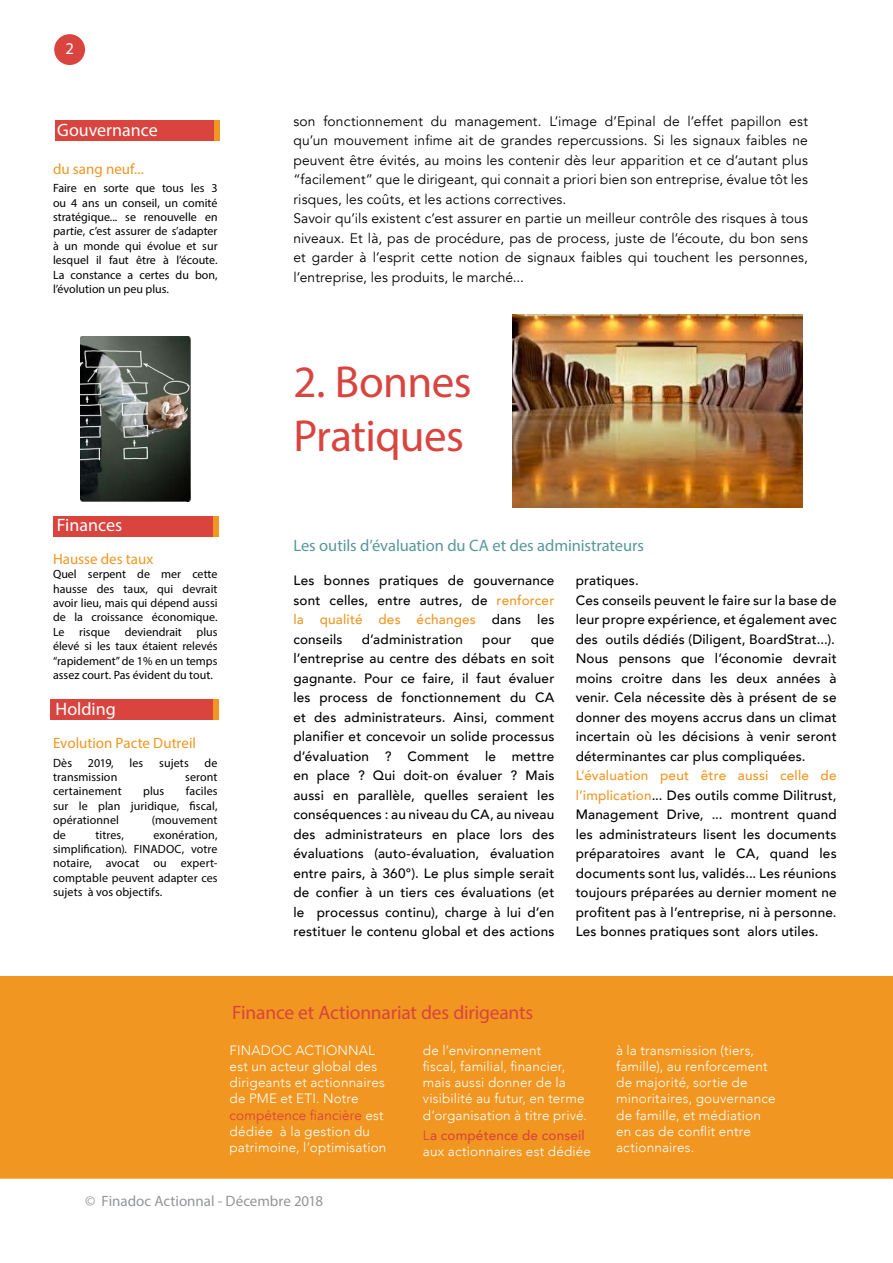
<style>
.page{position:relative;width:893px;height:1263px;background:#fff}
.page>*{position:absolute;margin:0;border:0;box-sizing:border-box;transform-origin:0 0}
.t1{font:45px/54px "Myriad Pro";letter-spacing:-.015em;color:#d9443f}
.t2{font:19.5px "Myriad Pro";letter-spacing:-.01em;color:#d9443f}
.t3{font:18px "Myriad Pro";color:#fff}
.t4{font:16.5px "Myriad Pro";letter-spacing:-.005em;color:#57989a}
.t5{font:15px "Myriad Pro";color:#f09621}
.t6{font:15px "Myriad Pro";color:#939598}
.t7{font:13.8px/19.5px "Avenir";letter-spacing:.01em;color:#000}
.t8{font:500 13.5px/19.5px "Avenir";letter-spacing:.015em;color:#000;text-align:justify}
.t9{font:300 13.5px/16.2px "Avenir";letter-spacing:.015em;color:#fff}
.t10{font:12px/14.4px "Myriad Pro";letter-spacing:.005em;color:#000;text-align:justify}
.s1{color:#f09621}
.s2{font-weight:400;color:#d9443f}
.s3{color:#d9443f}
.s4{font-weight:500;color:#d9443f}
</style>
<div class="page">
<div style="left:55px;top:120px;width:165px;height:20px;background:#d9443f"></div>
<div style="left:214px;top:120px;width:6px;height:20px;background:#f09621"></div>
<div style="left:54px;top:516px;width:164px;height:20px;background:#d9443f"></div>
<div style="left:213px;top:516px;width:5px;height:20px;background:#f09621"></div>
<div style="left:51px;top:699px;width:164px;height:21px;background:#d9443f"></div>
<div style="left:213px;top:699px;width:5px;height:21px;background:#f09621"></div>
<div style="left:54px;top:34px;width:31px;height:31px;background:#d9443f;border-radius:50%"></div>
<div style="left:0;top:976px;width:893px;height:203px;background:#f09621"></div>
<img style="left:513px;top:315px;width:290px;height:192px">
<img style="left:80px;top:336px;width:110px;height:165px">
<h3 class="t3" style="left:57px;top:119px;width:102px">Gouvernance</h3>
<p class="t5" style="left:53px;top:159px;width:92px">du sang neuf...</p>
<p class="t10" style="left:53px;top:181px;width:167px">Faire en sorte que tous les 3 ou 4 ans un conseil, un comité stratégique... se renouvelle en partie, c’est assurer de s’adapter à un monde qui évolue et sur lesquel il faut être à l’écoute.<br>La constance a certes du bon, l’évolution un peu plus.</p>
<p class="t7" style="left:293px;top:112px;width:516px">son fonctionnement du management. L’image d’Epinal de l’effet papillon est qu’un mouvement infime ait de grandes repercussions. Si les signaux faibles ne peuvent être évités, au moins les contenir dès leur apparition et ce d’autant plus “facilement” que le dirigeant, qui connait a priori bien son entreprise, évalue tôt les risques, les coûts, et les actions correctives.<br>Savoir qu’ils existent c’est assurer en partie un meilleur contrôle des risques à tous niveaux. Et là, pas de procédure, pas de process, juste de l’écoute, du bon sens et garder à l’esprit cette notion de signaux faibles qui touchent les personnes, l’entreprise, les produits, le marché...</p>
<h3 class="t3" style="left:57px;top:514px;width:67px">Finances</h3>
<p class="t5" style="left:53px;top:549px;width:102px">Hausse des taux</p>
<p class="t10" style="left:53px;top:567px;width:166px">Quel serpent de mer cette hausse des taux, qui devrait avoir lieu, mais qui dépend aussi de la croissance économique.<br>Le risque deviendrait plus élevé si les taux étaient relevés “rapidement” de 1% en un temps assez court. Pas évident du tout.</p>
<h3 class="t3" style="left:56px;top:698px;width:62px">Holding</h3>
<p class="t5" style="left:53px;top:734px;width:144px">Evolution Pacte Dutreil</p>
<p class="t10" style="left:53px;top:755px;width:21px">Dès</p>
<p class="t10" style="left:88px;top:755px;width:27px">2019,</p>
<p class="t10" style="left:130px;top:755px;width:15px">les</p>
<p class="t10" style="left:159px;top:755px;width:31px">sujets</p>
<p class="t10" style="left:205px;top:755px;width:14px">de</p>
<p class="t10" style="left:53px;top:769px;width:66px">transmission</p>
<p class="t10" style="left:185px;top:769px;width:34px">seront</p>
<p class="t10" style="left:53px;top:784px;width:70px">certainement</p>
<p class="t10" style="left:143px;top:784px;width:23px">plus</p>
<p class="t10" style="left:53px;top:784px;width:166px;text-indent:133px">faciles sur le plan juridique, fiscal, opérationnel</p>
<p class="t10" style="left:152px;top:813px;width:67px">(mouvement</p>
<p class="t10" style="left:53px;top:827px;width:14px">de</p>
<p class="t10" style="left:95px;top:827px;width:30px">titres,</p>
<p class="t10" style="left:53px;top:827px;width:166px;text-indent:100px">exonération, simplification). FINADOC, votre notaire, avocat ou expert&shy;comptable peuvent adapter ces sujets à vos objectifs.</p>
<h1 class="t1" style="left:293px;top:354px;width:180px">2. Bonnes<br>Pratiques</h1>
<p class="t4" style="left:293px;top:535px;width:352px">Les outils d’évaluation du CA et des administrateurs</p>
<p class="t8" style="left:293px;top:570px;width:262px">Les bonnes pratiques de gouvernance sont celles, entre autres, de <span class="s1">renforcer la qualité des échanges</span> dans les conseils</p>
<p class="t8" style="left:576px;top:570px;width:262px;text-align:left">pratiques.<br>Ces conseils peuvent le faire sur la base de leur propre expérience, et également avec des outils dédiés (Diligent, BoardStrat...).<br>Nous pensons que l’économie devrait moins croitre dans les deux années à venir. Cela nécessite dès à présent de se donner des moyens accrus dans un climat incertain où les décisions à venir seront déterminantes car plus compliquées.</p>
<p class="t8" style="left:576px;top:765px;width:262px"><span class="s1">L’évaluation peut être aussi celle de l’implication</span>... Des outils comme Dilitrust, Management Drive, ... montrent quand les administrateurs lisent les documents préparatoires avant le CA, quand les documents sont lus, validés... Les réunions toujours préparées au dernier moment ne profitent pas à l’entreprise, ni à personne.<br>Les bonnes pratiques sont alors utiles.</p>
<p class="t8" style="left:362px;top:629px;width:103px">d’administration</p>
<p class="t8" style="left:482px;top:629px;width:31px">pour</p>
<p class="t8" style="left:293px;top:629px;width:263px;text-indent:237px">que l’entreprise au centre des débats en soit gagnante. Pour ce faire, il faut évaluer les process de fonctionnement du CA et des administrateurs. Ainsi, comment planifier et concevoir un solide processus d’évaluation ? Comment le mettre en place ? Qui doit-on évaluer ? Mais aussi en parallèle, quelles seraient les conséquences : au niveau du CA, au niveau des administrateurs en place lors des évaluations (auto-évaluation, évaluation entre pairs, à 360°). Le plus simple serait de confier à un tiers ces évaluations (et le processus continu), charge à lui d’en restituer le contenu global et des actions</p>
<h2 class="t2" style="left:232px;top:1000px;width:303px">Finance et Actionnariat des dirigeants</h2>
<p class="t9" style="left:230px;top:1042px;width:158px">FINADOC ACTIONNAL est un acteur global des dirigeants et actionnaires de PME et ETI. Notre <span class="s2">compétence fiancière</span> est dédiée à la gestion du patrimoine, l’optimisation</p>
<p class="t9" style="left:423px;top:1042px;width:166px">de l’environnement<br>fiscal, familial, financier, mais aussi donner de la visibilité au futur, en terme d’organisation à titre privé.</p>
<p class="t9" style="left:423px;top:1127px;width:170px"><span class="s3">L</span><span class="s4">a compétence de conseil </span>aux actionnaires est dédiée</p>
<p class="t9" style="left:616px;top:1042px;width:161px">à la transmission (tiers, famille), au renforcement de majorité, sortie de minoritaires, gouvernance de famille, et médiation en cas de conflit entre actionnaires.</p>
<p class="t6" style="left:85px;top:1192px;width:240px">© Finadoc Actionnal - Décembre 2018</p>
</div>
